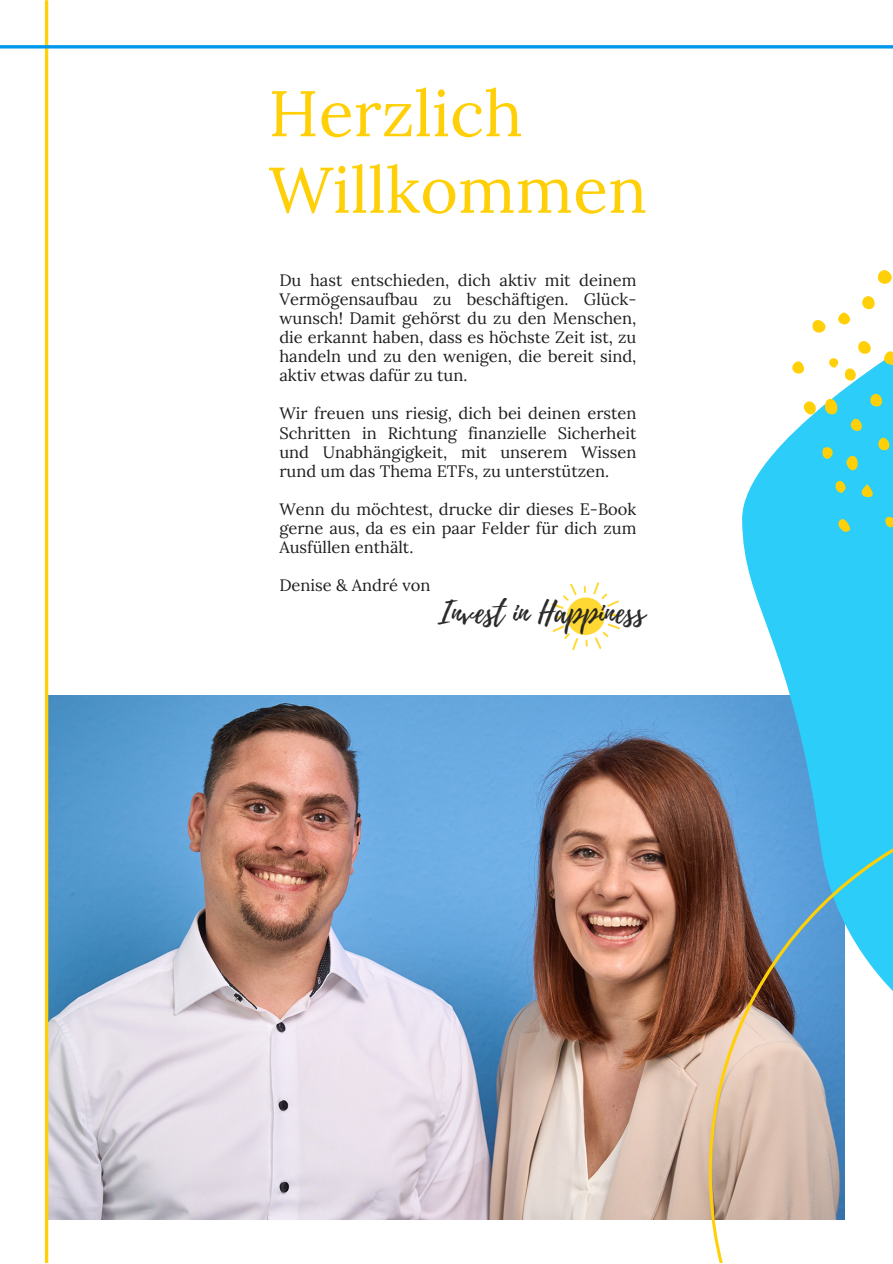
<style>
.page{position:relative;width:893px;height:1264px;background:#fff}
.page>*{position:absolute;margin:0;border:0;box-sizing:border-box;transform-origin:0 0}
.t1{font:64.35px/76.5px "Lora";color:#ffd007}
.t2{font:30.9px "Playlist Script";color:#1e1e1e}
.t3{font:16.5px/19px "Lora";color:#1e1e1e;text-align:justify}
</style>
<div class="page">
<img style="left:48px;top:695px;width:661px;height:525px">
<svg style="left:518px;top:48px;width:374px;height:1111px"></svg>
<svg style="left:824px;top:399px;width:13px;height:15px"></svg>
<svg style="left:877px;top:270px;width:14px;height:14px"></svg>
<svg style="left:883px;top:351px;width:9px;height:14px"></svg>
<svg style="left:812px;top:320px;width:13px;height:12px"></svg>
<svg style="left:862px;top:296px;width:12px;height:13px"></svg>
<svg style="left:846px;top:455px;width:11px;height:15px"></svg>
<svg style="left:858px;top:341px;width:12px;height:13px"></svg>
<svg style="left:803px;top:401px;width:12px;height:13px"></svg>
<svg style="left:870px;top:394px;width:12px;height:12px"></svg>
<svg style="left:838px;top:519px;width:12px;height:13px"></svg>
<svg style="left:792px;top:361px;width:12px;height:12px"></svg>
<svg style="left:837px;top:312px;width:13px;height:12px"></svg>
<svg style="left:844px;top:368px;width:11px;height:12px"></svg>
<svg style="left:878px;top:437px;width:11px;height:13px"></svg>
<svg style="left:850px;top:418px;width:11px;height:13px"></svg>
<svg style="left:822px;top:447px;width:10px;height:12px"></svg>
<svg style="left:861px;top:484px;width:12px;height:13px"></svg>
<svg style="left:835px;top:480px;width:11px;height:13px"></svg>
<svg style="left:884px;top:517px;width:8px;height:10px"></svg>
<svg style="left:829px;top:358px;width:9px;height:9px"></svg>
<svg style="left:709px;top:795px;width:183px;height:467px"></svg>
<hr style="left:45px;top:1px;width:3px;height:1261px;background:#ffd007">
<hr style="left:0;top:45px;width:892px;height:3px;background:#0098ed">
<svg style="left:537px;top:568px;width:97px;height:96px"></svg>
<p class="t1" style="left:268px;top:74px;width:380px">Herzlich<br>Willkommen</p>
<p class="t3" style="left:279px;top:270px;width:358px">Du hast entschieden, dich aktiv mit deinem Vermögensaufbau zu beschäftigen. Glück&shy;wunsch! Damit gehörst du zu den Menschen, die erkannt haben, dass es höchste Zeit ist, zu handeln und zu den wenigen, die bereit sind, aktiv etwas dafür zu tun.</p>
<p class="t3" style="left:279px;top:404px;width:358px">Wir freuen uns riesig, dich bei deinen ersten Schritten in Richtung finanzielle Sicherheit und Unabhängigkeit, mit unserem Wissen rund um das Thema ETFs, zu unterstützen.</p>
<p class="t3" style="left:279px;top:499px;width:358px">Wenn du möchtest, drucke dir dieses E-Book gerne aus, da es ein paar Felder für dich zum Ausfüllen enthält.</p>
<p class="t3" style="left:279px;top:576px;width:153px">Denise &amp; André von</p>
<h2 class="t2" style="left:438px;top:590px;width:209px">Invest in Happiness</h2>
</div>
